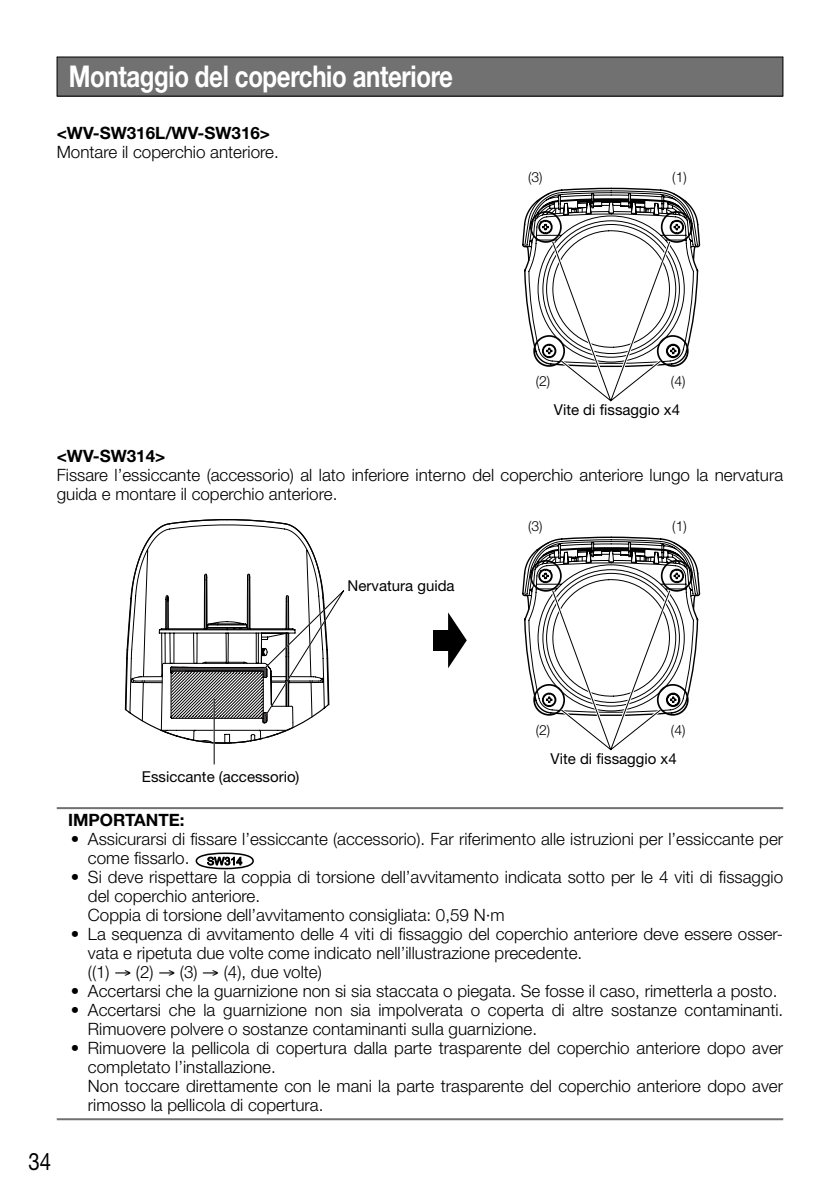
<style>
.page{position:relative;width:840px;height:1191px;background:#fff}
.page>*{position:absolute;margin:0;border:0;box-sizing:border-box;transform-origin:0 0}
.t1{font:700 30px "Helvetica Neue LT Std";letter-spacing:-.015em;color:#fff;scale:.8 1}
.t2{font:24px "Helvetica Neue LT Std";color:#000;scale:.85 1}
.t3{font:300 17px/19px "Helvetica Neue LT Std";color:#000}
.t4{font:700 17px "Helvetica Neue LT Std";color:#000}
.t5{font:15px "Helvetica Neue LT Std";color:#000}
.t6{font:300 14px "Helvetica Neue";color:#000}
.s1{font-family:"Arial";font-weight:400;font-size:10.8px}
</style>
<div class="page">
<hr style="left:57px;top:807px;width:725px;height:2px;background:#727172">
<hr style="left:57px;top:1118px;width:725px;height:2px;background:#727172">
<div style="left:195px;top:852px;width:59px;height:17px;border:2px solid #000;border-radius:50%"></div>
<svg style="left:207px;top:856px;width:35px;height:13px"></svg>
<svg style="left:522px;top:187px;width:177px;height:215px"></svg>
<svg style="left:125px;top:519px;width:219px;height:245px"></svg>
<svg style="left:448px;top:612px;width:18px;height:56px"></svg>
<div style="left:432px;top:630px;width:18px;height:20px;background:#000"></div>
<svg style="left:522px;top:536px;width:177px;height:215px"></svg>
<div style="left:57px;top:57px;width:725px;height:39px;background:#727172"></div>
<div style="left:57px;top:57px;width:725px;height:39px;border:1px solid #000"></div>
<h1 class="t1" style="left:69px;top:58px;width:481px">Montaggio del coperchio anteriore</h1>
<p class="t4" style="left:57px;top:122px;width:215px">&lt;WV-SW316L/WV-SW316&gt;</p>
<p class="t3" style="left:57px;top:142px;width:223px">Montare il coperchio anteriore.</p>
<p class="t6" style="left:528px;top:169px;width:16px">(3)</p>
<p class="t6" style="left:672px;top:169px;width:16px">(1)</p>
<p class="t6" style="left:535px;top:373px;width:16px">(2)</p>
<p class="t6" style="left:670px;top:372px;width:16px">(4)</p>
<p class="t5" style="left:553px;top:401px;width:128px">Vite di fissaggio x4</p>
<p class="t4" style="left:57px;top:445px;width:110px">&lt;WV-SW314&gt;</p>
<p class="t3" style="left:57px;top:465px;width:727px">Fissare l’essiccante (accessorio) al lato inferiore interno del coperchio anteriore lungo la nervatura guida e montare il coperchio anteriore.</p>
<p class="t5" style="left:347px;top:576px;width:108px">Nervatura guida</p>
<p class="t5" style="left:142px;top:767px;width:159px">Essiccante (accessorio)</p>
<p class="t6" style="left:528px;top:517px;width:16px">(3)</p>
<p class="t6" style="left:672px;top:517px;width:16px">(1)</p>
<p class="t6" style="left:535px;top:721px;width:16px">(2)</p>
<p class="t6" style="left:670px;top:721px;width:16px">(4)</p>
<p class="t5" style="left:550px;top:750px;width:128px">Vite di fissaggio x4</p>
<h2 class="t2" style="left:28px;top:1146px;width:28px">34</h2>
<p class="t4" style="left:68px;top:809px;width:118px">IMPORTANTE:</p>
<p class="t3" style="left:88px;top:829px;width:696px;text-indent:-17px">• Assicurarsi di fissare l’essiccante (accessorio). Far riferimento alle istruzioni per l’essiccante per come fissarlo. <span class="s1">SW314</span></p>
<p class="t3" style="left:88px;top:867px;width:696px;text-indent:-17px">• Si deve rispettare la coppia di torsione dell’avvitamento indicata sotto per le 4 viti di fissaggio del coperchio anteriore.<br>Coppia di torsione dell’avvitamento consigliata: 0,59 N·m</p>
<p class="t3" style="left:88px;top:924px;width:696px;text-indent:-17px">• La sequenza di avvitamento delle 4 viti di fissaggio del coperchio anteriore deve essere osser&shy;vata e ripetuta due volte come indicato nell’illustrazione precedente.<br>((1) → (2) → (3) → (4), due volte)</p>
<p class="t3" style="left:71px;top:981px;width:707px">• Accertarsi che la guarnizione non si sia staccata o piegata. Se fosse il caso, rimetterla a posto.</p>
<p class="t3" style="left:88px;top:1000px;width:696px;text-indent:-17px">• Accertarsi che la guarnizione non sia impolverata o coperta di altre sostanze contaminanti.<br>Rimuovere polvere o sostanze contaminanti sulla guarnizione.</p>
<p class="t3" style="left:88px;top:1038px;width:696px;text-indent:-17px">• Rimuovere la pellicola di copertura dalla parte trasparente del coperchio anteriore dopo aver completato l’installazione.<br>Non toccare direttamente con le mani la parte trasparente del coperchio anteriore dopo aver rimosso la pellicola di copertura.</p>
</div>
